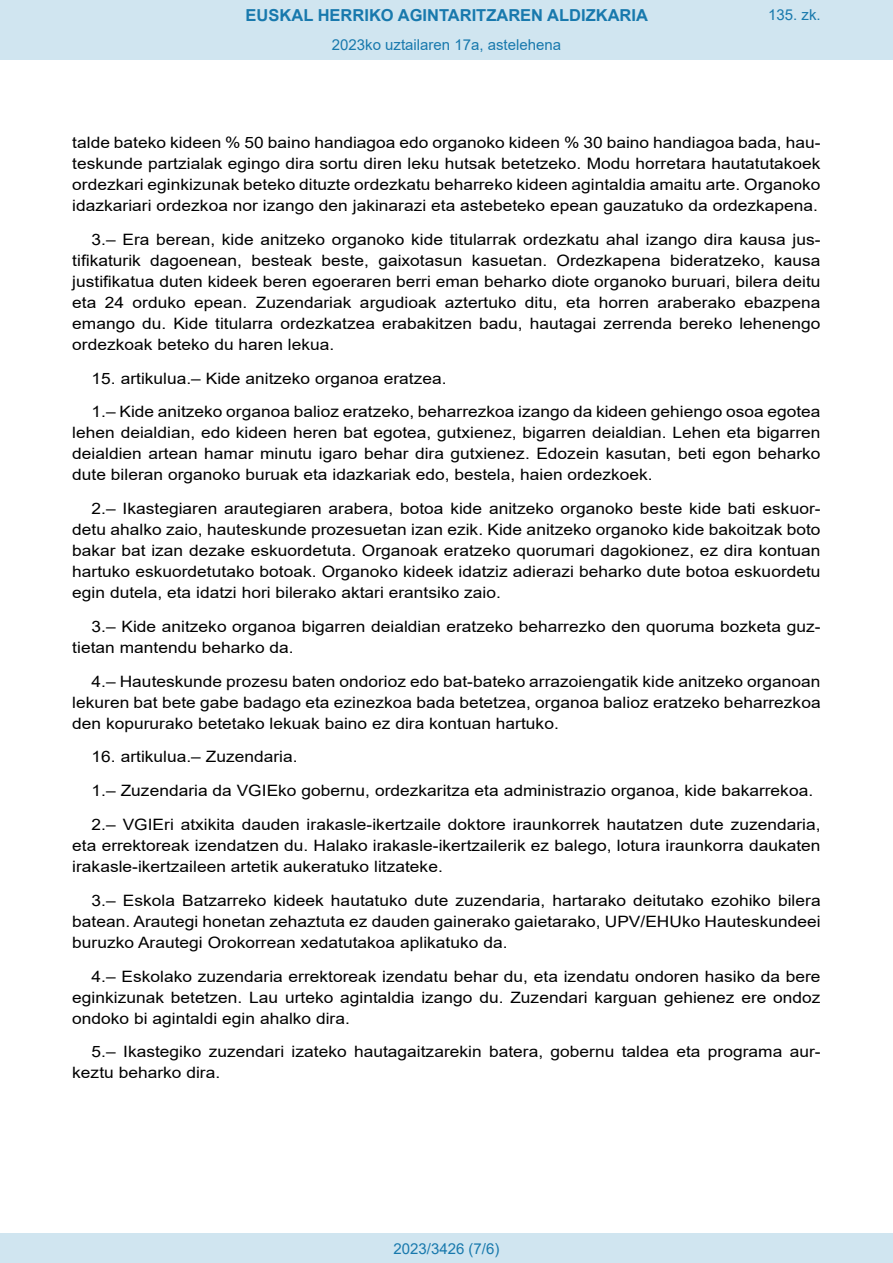
<style>
.page{position:relative;width:893px;height:1263px;background:#fff}
.page>*{position:absolute;margin:0;border:0;box-sizing:border-box;transform-origin:0 0}
.t1{font:700 16.5px "Arial";color:#1879ad}
.BOPVDetalle{font:15.6px/21px "Arial";color:#000;text-align:justify;scale:1.11 1}
.Paginacion_Centro{font:15px "Arial";color:#1879ad}
</style>
<div class="page">
<div style="left:0;top:0;width:893px;height:60px;background:#d0e5f0"></div>
<div style="left:0;top:1233px;width:893px;height:30px;background:#d0e5f0"></div>
<p class="t1" style="left:246px;top:3px;width:404px">EUSKAL HERRIKO AGINTARITZAREN ALDIZKARIA</p>
<p class="Paginacion_Centro" style="left:332px;top:35px;width:231px">2023ko uztailaren 17a, astelehena</p>
<p class="Paginacion_Centro" style="left:768px;top:5px;width:54px">135. zk.</p>
<p class="BOPVDetalle" style="left:72px;top:132px;width:676px">talde bateko kideen % 50 baino handiagoa edo organoko kideen % 30 baino handiagoa bada, hau&shy;teskunde partzialak egingo dira sortu diren leku hutsak betetzeko. Modu horretara hautatutakoek ordezkari eginkizunak beteko dituzte ordezkatu beharreko kideen agintaldia amaitu arte. Organoko idazkariari ordezkoa nor izango den jakinarazi eta astebeteko epean gauzatuko da ordezkapena.</p>
<p class="BOPVDetalle" style="left:72px;top:229px;width:676px;text-indent:19px">3.– Era berean, kide anitzeko organoko kide titularrak ordezkatu ahal izango dira kausa jus&shy;tifikaturik dagoenean, besteak beste, gaixotasun kasuetan. Ordezkapena bideratzeko, kausa justifikatua duten kideek beren egoeraren berri eman beharko diote organoko buruari, bilera deitu eta 24 orduko epean. Zuzendariak argudioak aztertuko ditu, eta horren araberako ebazpena emango du. Kide titularra ordezkatzea erabakitzen badu, hautagai zerrenda bereko lehenengo ordezkoak beteko du haren lekua.</p>
<p class="BOPVDetalle" style="left:92px;top:368px;width:321px">15. artikulua.– Kide anitzeko organoa eratzea.</p>
<p class="BOPVDetalle" style="left:72px;top:401px;width:676px;text-indent:19px">1.– Kide anitzeko organoa balioz eratzeko, beharrezkoa izango da kideen gehiengo osoa egotea lehen deialdian, edo kideen heren bat egotea, gutxienez, bigarren deialdian. Lehen eta bigarren deialdien artean hamar minutu igaro behar dira gutxienez. Edozein kasutan, beti egon beharko dute bileran organoko buruak eta idazkariak edo, bestela, haien ordezkoek.</p>
<p class="BOPVDetalle" style="left:72px;top:498px;width:676px;text-indent:19px">2.– Ikastegiaren arautegiaren arabera, botoa kide anitzeko organoko beste kide bati eskuor&shy;detu ahalko zaio, hauteskunde prozesuetan izan ezik. Kide anitzeko organoko kide bakoitzak boto bakar bat izan dezake eskuordetuta. Organoak eratzeko quorumari dagokionez, ez dira kontuan hartuko eskuordetutako botoak. Organoko kideek idatziz adierazi beharko dute botoa eskuordetu egin dutela, eta idatzi hori bilerako aktari erantsiko zaio.</p>
<p class="BOPVDetalle" style="left:72px;top:616px;width:676px;text-indent:19px">3.– Kide anitzeko organoa bigarren deialdian eratzeko beharrezko den quoruma bozketa guz&shy;tietan mantendu beharko da.</p>
<p class="BOPVDetalle" style="left:72px;top:671px;width:676px;text-indent:19px">4.– Hauteskunde prozesu baten ondorioz edo bat-bateko arrazoiengatik kide anitzeko organoan lekuren bat bete gabe badago eta ezinezkoa bada betetzea, organoa balioz eratzeko beharrezkoa den kopururako betetako lekuak baino ez dira kontuan hartuko.</p>
<p class="BOPVDetalle" style="left:92px;top:746px;width:187px">16. artikulua.– Zuzendaria.</p>
<p class="BOPVDetalle" style="left:92px;top:780px;width:651px">1.– Zuzendaria da VGIEko gobernu, ordezkaritza eta administrazio organoa, kide bakarrekoa.</p>
<p class="BOPVDetalle" style="left:72px;top:814px;width:676px;text-indent:19px">2.– VGIEri atxikita dauden irakasle-ikertzaile doktore iraunkorrek hautatzen dute zuzendaria, eta errektoreak izendatzen du. Halako irakasle-ikertzailerik ez balego, lotura iraunkorra daukaten irakasle-ikertzaileen artetik aukeratuko litzateke.</p>
<p class="BOPVDetalle" style="left:72px;top:890px;width:676px;text-indent:19px">3.– Eskola Batzarreko kideek hautatuko dute zuzendaria, hartarako deitutako ezohiko bilera batean. Arautegi honetan zehaztuta ez dauden gainerako gaietarako, UPV/EHUko Hauteskundeei buruzko Arautegi Orokorrean xedatutakoa aplikatuko da.</p>
<p class="BOPVDetalle" style="left:72px;top:965px;width:676px;text-indent:19px">4.– Eskolako zuzendaria errektoreak izendatu behar du, eta izendatu ondoren hasiko da bere eginkizunak betetzen. Lau urteko agintaldia izango du. Zuzendari karguan gehienez ere ondoz ondoko bi agintaldi egin ahalko dira.</p>
<p class="BOPVDetalle" style="left:72px;top:1041px;width:676px;text-indent:19px">5.– Ikastegiko zuzendari izateko hautagaitzarekin batera, gobernu taldea eta programa aur&shy;keztu beharko dira.</p>
<p class="Paginacion_Centro" style="left:393px;top:1238px;width:107px">2023/3426 (7/6)</p>
</div>
